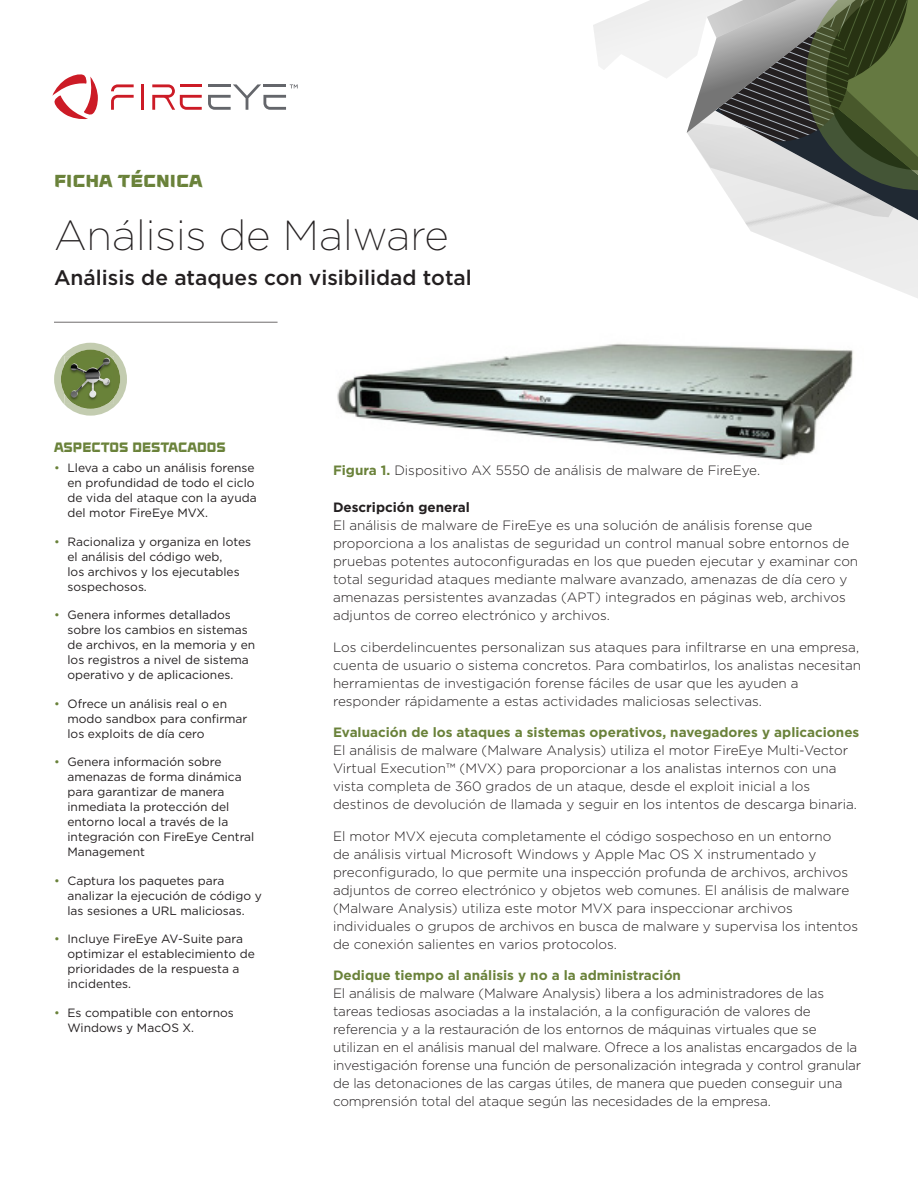
<style>
.page{position:relative;width:918px;height:1188px;background:#fff}
.page>*{position:absolute;margin:0;border:0;box-sizing:border-box;transform-origin:0 0}
.t1{font:200 42px "Gotham";color:#231f20}
.t2{font:500 21px "Gotham";color:#231f20}
.t3{font:21px "Fire Eye Display U";color:#6a823a}
.Body_Text_9_12{font:300 13.5px/18px "Gotham";color:#231f20}
.Subhead_Level_2_gree{font:700 13.5px "Gotham";color:#6a823a}
.Subhead_Level_1{font:700 13.5px "Gotham";color:#231f20}
.t4{font:13.5px "Fire Eye Display U";color:#6a823a}
.t5{font:12px/15px "Gotham";color:#231f20}
.s1{color:#6a823a}
.s2{font-weight:700;color:#6a823a}
</style>
<div class="page">
<svg style="left:54px;top:343px;width:73px;height:73px"></svg>
<div style="left:61px;top:350px;width:59px;height:59px;background:#6a8139;border-radius:50%"></div>
<img style="left:65px;top:356px;width:49px;height:48px">
<hr style="left:141px;top:84px;width:3px;height:26px;background:#cc1b26">
<svg style="left:111px;top:84px;width:23px;height:26px"></svg>
<svg style="left:152px;top:84px;width:50px;height:26px"></svg>
<svg style="left:52px;top:74px;width:46px;height:46px"></svg>
<svg style="left:208px;top:84px;width:90px;height:26px"></svg>
<hr style="left:54px;top:322px;width:224px;height:1px;background:#231f20">
<svg style="left:593px;top:0;width:325px;height:298px"></svg>
<img style="left:337px;top:343px;width:516px;height:117px">
<p class="t3" style="left:54px;top:168px;width:150px">ficha técnica</p>
<p class="t1" style="left:54px;top:209px;width:397px">Análisis de Malware</p>
<p class="t2" style="left:54px;top:264px;width:419px">Análisis de ataques con visibilidad total</p>
<p class="t4" style="left:54px;top:439px;width:173px">ASPECTOS DESTACADOS</p>
<p class="t5" style="left:68px;top:460px;width:191px;text-indent:-14px"><span class="s1">•</span> Lleva a cabo un análisis forense en profundidad de todo el ciclo de vida del ataque con la ayuda del motor FireEye MVX.</p>
<p class="t5" style="left:68px;top:534px;width:185px;text-indent:-14px"><span class="s1">•</span> Racionaliza y organiza en lotes el análisis del código web,<br>los archivos y los ejecutables sospechosos.</p>
<p class="t5" style="left:68px;top:607px;width:189px;text-indent:-14px"><span class="s1">•</span> Genera informes detallados sobre los cambios en sistemas de archivos, en la memoria y en los registros a nivel de sistema operativo y de aplicaciones.</p>
<p class="t5" style="left:68px;top:696px;width:181px;text-indent:-14px"><span class="s1">•</span> Ofrece un análisis real o en modo sandbox para confirmar los exploits de día cero</p>
<p class="t5" style="left:68px;top:754px;width:188px;text-indent:-14px"><span class="s1">•</span> Genera información sobre amenazas de forma dinámica para garantizar de manera inmediata la protección del entorno local a través de la integración con FireEye Central<br>Management</p>
<p class="t5" style="left:68px;top:873px;width:196px;text-indent:-14px"><span class="s1">•</span> Captura los paquetes para analizar la ejecución de código y las sesiones a URL maliciosas.</p>
<p class="t5" style="left:68px;top:931px;width:189px;text-indent:-14px"><span class="s1">•</span> Incluye FireEye AV-Suite para optimizar el establecimiento de prioridades de la respuesta a incidentes.</p>
<p class="t5" style="left:68px;top:1005px;width:168px;text-indent:-14px"><span class="s1">•</span> Es compatible con entornos<br>Windows y MacOS X.</p>
<p class="Body_Text_9_12" style="left:333px;top:461px;width:429px"><span class="s2">Figura 1.</span> Dispositivo AX 5550 de análisis de malware de FireEye.</p>
<p class="Subhead_Level_1" style="left:333px;top:498px;width:138px">Descripción general</p>
<p class="Body_Text_9_12" style="left:333px;top:516px;width:527px">El análisis de malware de FireEye es una solución de análisis forense que proporciona a los analistas de seguridad un control manual sobre entornos de pruebas potentes autoconfiguradas en los que pueden ejecutar y examinar con total seguridad ataques mediante malware avanzado, amenazas de día cero y amenazas persistentes avanzadas (APT) integrados en páginas web, archivos adjuntos de correo electrónico y archivos.</p>
<p class="Body_Text_9_12" style="left:333px;top:637px;width:530px">Los ciberdelincuentes personalizan sus ataques para infiltrarse en una empresa, cuenta de usuario o sistema concretos. Para combatirlos, los analistas necesitan herramientas de investigación forense fáciles de usar que les ayuden a responder rápidamente a estas actividades maliciosas selectivas.</p>
<p class="Subhead_Level_2_gree" style="left:333px;top:723px;width:528px">Evaluación de los ataques a sistemas operativos, navegadores y aplicaciones</p>
<p class="Body_Text_9_12" style="left:333px;top:741px;width:526px">El análisis de malware (Malware Analysis) utiliza el motor FireEye Multi-Vector Virtual Execution™ (MVX) para proporcionar a los analistas internos con una vista completa de 360 grados de un ataque, desde el exploit inicial a los destinos de devolución de llamada y seguir en los intentos de descarga binaria.</p>
<p class="Body_Text_9_12" style="left:333px;top:826px;width:527px">El motor MVX ejecuta completamente el código sospechoso en un entorno<br>de análisis virtual Microsoft Windows y Apple Mac OS X instrumentado y preconfigurado, lo que permite una inspección profunda de archivos, archivos adjuntos de correo electrónico y objetos web comunes. El análisis de malware (Malware Analysis) utiliza este motor MVX para inspeccionar archivos individuales o grupos de archivos en busca de malware y supervisa los intentos de conexión salientes en varios protocolos.</p>
<p class="Subhead_Level_2_gree" style="left:333px;top:966px;width:350px">Dedique tiempo al análisis y no a la administración</p>
<p class="Body_Text_9_12" style="left:333px;top:984px;width:530px">El análisis de malware (Malware Analysis) libera a los administradores de las tareas tediosas asociadas a la instalación, a la configuración de valores de referencia y a la restauración de los entornos de máquinas virtuales que se utilizan en el análisis manual del malware. Ofrece a los analistas encargados de la investigación forense una función de personalización integrada y control granular de las detonaciones de las cargas útiles, de manera que pueden conseguir una comprensión total del ataque según las necesidades de la empresa.</p>
</div>
